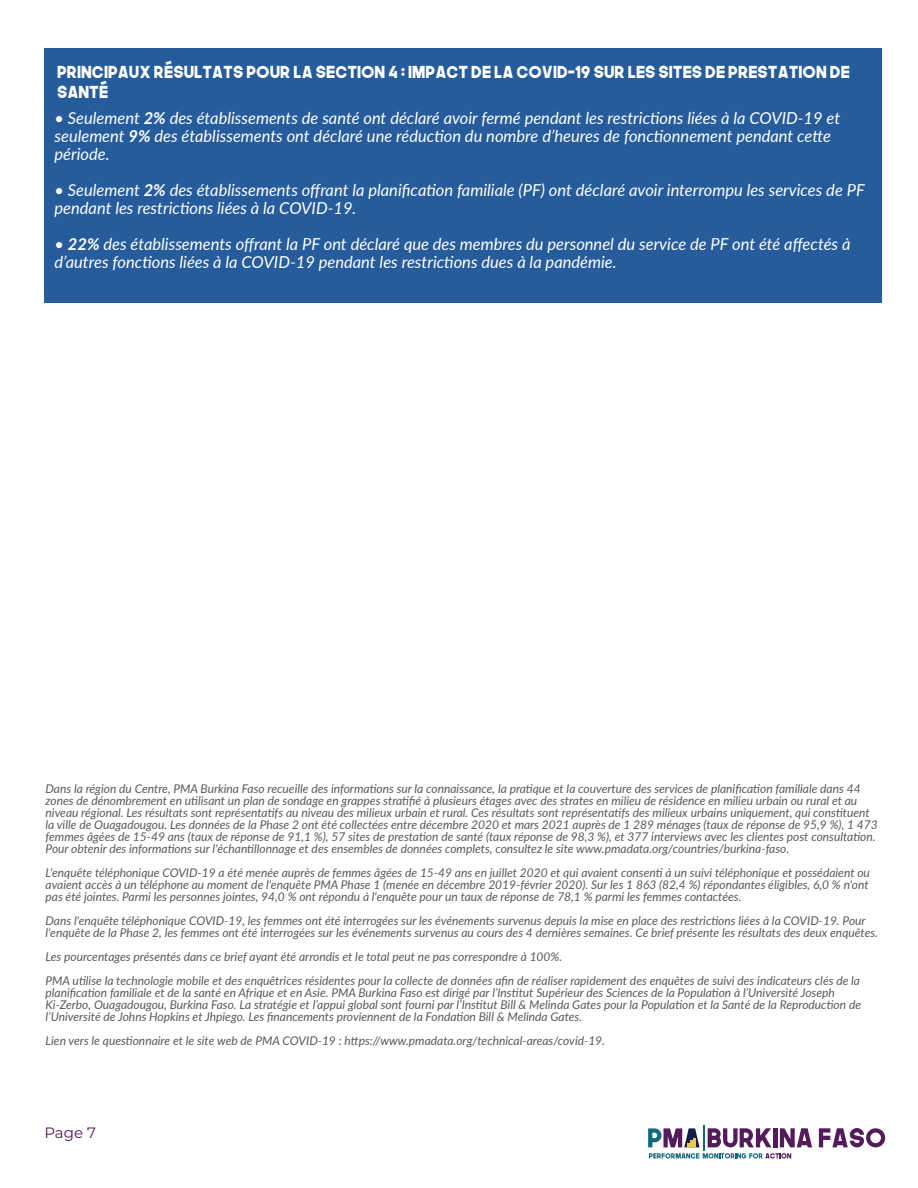
<style>
.page{position:relative;width:918px;height:1188px;background:#fff}
.page>*{position:absolute;margin:0;border:0;box-sizing:border-box;transform-origin:0 0}
.t1{font:italic 16.5px/18px "Lato";color:#fff}
.t2{font:16.5px/19.8px "The Next Font";color:#fff}
.t3{font:15px "Montserrat";color:#531b5a}
.t4{font:italic 12px/12px "Lato";color:#59595b}
.s1{font-weight:700}
</style>
<div class="page">
<div style="left:45px;top:49px;width:837px;height:254px;background:#265c9c"></div>
<svg style="left:819px;top:1128px;width:66px;height:19px"></svg>
<svg style="left:648px;top:1126px;width:164px;height:32px"></svg>
<h1 class="t2" style="left:57px;top:61px;width:794px">PRINCIPAUX RÉSULTATS POUR LA SECTION 4 : IMPACT DE LA COVID-19 SUR LES SITES DE PRESTATION DE<br>SANTÉ</h1>
<h1 class="t1" style="left:55px;top:108px;width:787px">• Seulement <span class="s1">2%</span> des établissements de santé ont déclaré avoir fermé pendant les restrictions liées à la COVID-19 et seulement <span class="s1">9%</span> des établissements ont déclaré une réduction du nombre d’heures de fonctionnement pendant cette période.</h1>
<h1 class="t1" style="left:55px;top:180px;width:812px">• Seulement <span class="s1">2%</span> des établissements offrant la planification familiale (PF) ont déclaré avoir interrompu les services de PF pendant les restrictions liées à la COVID-19.</h1>
<h1 class="t1" style="left:55px;top:234px;width:797px">• <span class="s1">22%</span> des établissements offrant la PF ont déclaré que des membres du personnel du service de PF ont été affectés à d’autres fonctions liées à la COVID-19 pendant les restrictions dues à la pandémie.</h1>
<p class="t4" style="left:46px;top:782px;width:834px">Dans la région du Centre, PMA Burkina Faso recueille des informations sur la connaissance, la pratique et la couverture des services de planification familiale dans 44 zones de dénombrement en utilisant un plan de sondage en grappes stratifié à plusieurs étages avec des strates en milieu de résidence en milieu urbain ou rural et au niveau régional. Les résultats sont représentatifs au niveau des milieux urbain et rural. Ces résultats sont représentatifs des milieux urbains uniquement, qui constituent la ville de Ouagadougou. Les données de la Phase 2 ont été collectées entre décembre 2020 et mars 2021 auprès de 1 289 ménages (taux de réponse de 95,9 %), 1 473 femmes âgées de 15-49 ans (taux de réponse de 91,1 %), 57 sites de prestation de santé (taux réponse de 98,3 %), et 377 interviews avec les clientes post consultation.<br>Pour obtenir des informations sur l'échantillonnage et des ensembles de données complets, consultez le site www.pmadata.org/countries/burkina-faso.</p>
<p class="t4" style="left:46px;top:866px;width:826px;text-align:justify">L'enquête téléphonique COVID-19 a été menée auprès de femmes âgées de 15-49 ans en juillet 2020 et qui avaient consenti à un suivi téléphonique et possédaient ou avaient accès à un téléphone au moment de l'enquête PMA Phase 1 (menée en décembre 2019-février 2020). Sur les 1 863 (82,4 %) répondantes éligibles, 6,0 % n'ont pas été jointes. Parmi les personnes jointes, 94,0 % ont répondu à l'enquête pour un taux de réponse de 78,1 % parmi les femmes contactées.</p>
<p class="t4" style="left:46px;top:914px;width:834px">Dans l'enquête téléphonique COVID-19, les femmes ont été interrogées sur les événements survenus depuis la mise en place des restrictions liées à la COVID-19. Pour l'enquête de la Phase 2, les femmes ont été interrogées sur les événements survenus au cours des 4 dernières semaines. Ce brief présente les résultats des deux enquêtes.</p>
<p class="t4" style="left:46px;top:944px;width:816px;line-height:24px">Les pourcentages présentés dans ce brief ayant été arrondis et le total peut ne pas correspondre à 100%.<br>PMA utilise la technologie mobile et des enquêtrices résidentes pour la collecte de données afin de réaliser rapidement des enquêtes de suivi des indicateurs clés de la</p>
<p class="t4" style="left:46px;top:986px;width:817px">planification familiale et de la santé en Afrique et en Asie. PMA Burkina Faso est dirigé par l’Institut Supérieur des Sciences de la Population à l’Université Joseph<br>Ki-Zerbo, Ouagadougou, Burkina Faso. La stratégie et l’appui global sont fourni par l’Institut Bill &amp; Melinda Gates pour la Population et la Santé de la Reproduction de l’Université de Johns Hopkins et Jhpiego. Les financements proviennent de la Fondation Bill &amp; Melinda Gates.</p>
<p class="t4" style="left:46px;top:1034px;width:561px">Lien vers le questionnaire et le site web de PMA COVID-19 : https://www.pmadata.org/technical-areas/covid-19.</p>
<p class="t3" style="left:44px;top:1122px;width:53px">Page 7</p>
</div>
